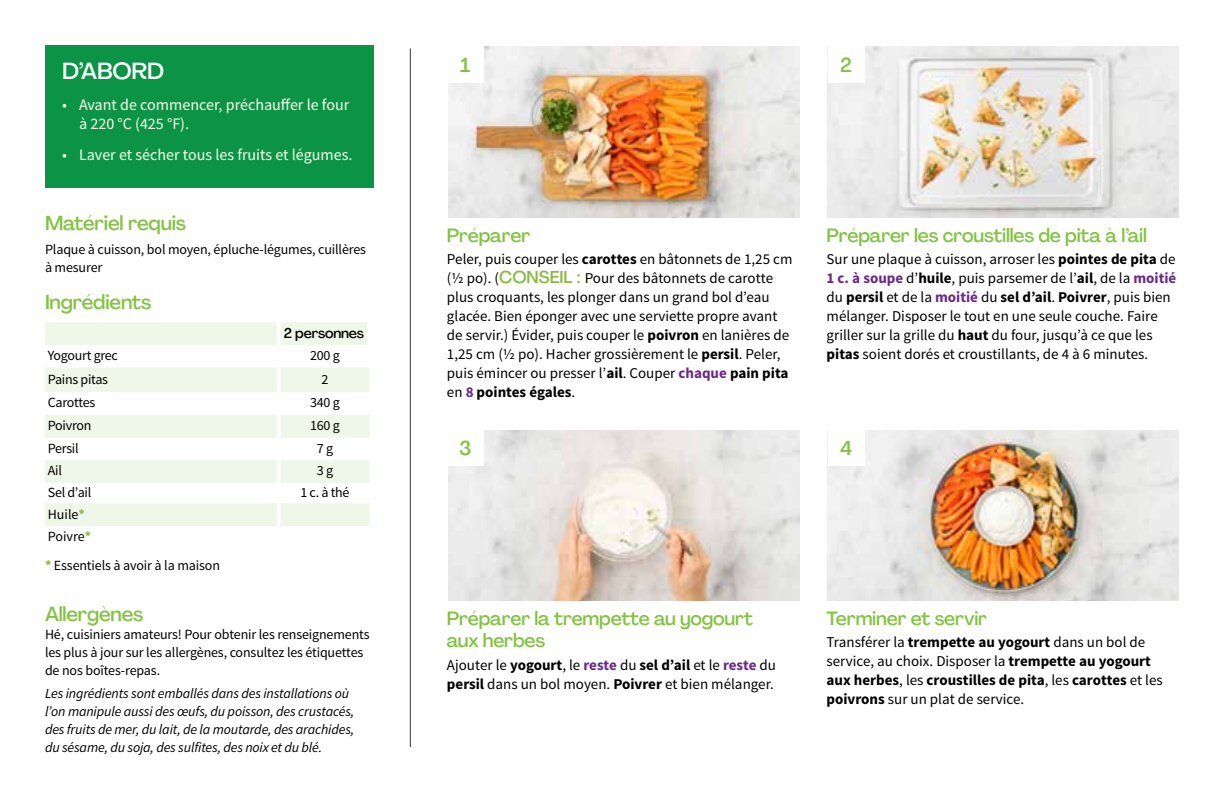
<style>
.page{position:relative;width:1224px;height:792px;background:#fff}
.page>*{position:absolute;margin:0;border:0;box-sizing:border-box;transform-origin:0 0}
.t1{font:500 23px "Agrandir";letter-spacing:-.01em;color:#fff}
.t2{font:500 20px "Agrandir";letter-spacing:-.01em;color:#82c341}
.t3{font:500 19px/22.4px "Agrandir";letter-spacing:-.01em;color:#82c341}
.t4{font:16px/19.2px "Source Sans Pro";color:#fffdec}
.t5{font:15px/19px "Source Sans Pro";color:#000}
.t6{font:14px/18px "Source Sans Pro";letter-spacing:-.01em;color:#000}
.t7{font:italic 14px/18px "Source Sans Pro";letter-spacing:-.01em;color:#000}
.t8{font:500 14px "Agrandir";letter-spacing:-.01em;color:#000}
.s1{font-weight:700;color:#8cba42}
.s2{font-weight:700}
.s3{font-family:"Agrandir";font-weight:500;font-size:17px;color:#8cba42}
.s4{font-weight:700;color:#6c2888}
</style>
<div class="page">
<hr style="left:410px;top:48px;width:1px;height:699px;background:#383839">
<svg style="left:45px;top:322px;width:324px;height:204px;fill:#eff7e8"></svg>
<hr style="left:277px;top:322px;width:4px;height:23px;background:#fff">
<hr style="left:367px;top:322px;width:4px;height:23px;background:#fff">
<hr style="left:277px;top:345px;width:4px;height:23px;background:#fff">
<hr style="left:277px;top:368px;width:4px;height:24px;background:#fff">
<hr style="left:277px;top:392px;width:4px;height:23px;background:#fff">
<hr style="left:277px;top:415px;width:4px;height:22px;background:#fff">
<hr style="left:277px;top:437px;width:4px;height:23px;background:#fff">
<hr style="left:277px;top:460px;width:4px;height:23px;background:#fff">
<hr style="left:277px;top:483px;width:4px;height:20px;background:#fff">
<hr style="left:277px;top:503px;width:4px;height:23px;background:#fff">
<img style="left:448px;top:47px;width:351px;height:170px">
<img style="left:448px;top:430px;width:351px;height:171px">
<img style="left:828px;top:47px;width:351px;height:170px">
<img style="left:828px;top:430px;width:351px;height:171px">
<div style="left:447px;top:47px;width:37px;height:36px;background:#fff"></div>
<div style="left:447px;top:429px;width:37px;height:37px;background:#fff"></div>
<div style="left:828px;top:47px;width:36px;height:36px;background:#fff"></div>
<div style="left:828px;top:429px;width:36px;height:37px;background:#fff"></div>
<div style="left:45px;top:45px;width:329px;height:143px;background:#0b9446"></div>
<h1 class="t1" style="left:62px;top:57px;width:104px">D’ABORD</h1>
<p class="t4" style="left:79px;top:95px;width:272px;text-indent:-17px">• Avant de commencer, préchauffer le four à 220 °C (425 °F).</p>
<p class="t4" style="left:62px;top:145px;width:292px">• Laver et sécher tous les fruits et légumes.</p>
<h2 class="t2" style="left:45px;top:211px;width:143px">Matériel requis</h2>
<p class="t6" style="left:45px;top:240px;width:323px">Plaque à cuisson, bol moyen, épluche-légumes, cuillères à mesurer</p>
<h2 class="t2" style="left:45px;top:289px;width:108px">Ingrédients</h2>
<p class="t8" style="left:284px;top:324px;width:82px">2 personnes</p>
<p class="t6" style="left:48px;top:347px;width:72px">Yogourt grec</p>
<p class="t6" style="left:310px;top:347px;width:31px">200 g</p>
<p class="t6" style="left:48px;top:370px;width:62px">Pains pitas</p>
<p class="t6" style="left:322px;top:370px;width:8px">2</p>
<p class="t6" style="left:48px;top:394px;width:49px">Carottes</p>
<p class="t6" style="left:310px;top:394px;width:31px">340 g</p>
<p class="t6" style="left:48px;top:417px;width:45px">Poivron</p>
<p class="t6" style="left:310px;top:417px;width:31px">160 g</p>
<p class="t6" style="left:48px;top:439px;width:32px">Persil</p>
<p class="t6" style="left:317px;top:439px;width:18px">7 g</p>
<p class="t6" style="left:48px;top:462px;width:16px">Ail</p>
<p class="t6" style="left:317px;top:462px;width:18px">3 g</p>
<p class="t6" style="left:48px;top:484px;width:45px">Sel d’ail</p>
<p class="t6" style="left:300px;top:484px;width:51px">1 c. à thé</p>
<p class="t6" style="left:48px;top:503px;width:45px;line-height:22.6px">Huile<span class="s1">*<br></span>Poivre<span class="s1">*</span></p>
<p class="t6" style="left:45px;top:556px;width:176px"><span class="s1">*</span> Essentiels à avoir à la maison</p>
<h2 class="t2" style="left:45px;top:602px;width:100px">Allergènes</h2>
<p class="t6" style="left:45px;top:626px;width:326px">Hé, cuisiniers amateurs! Pour obtenir les renseignements les plus à jour sur les allergènes, consultez les étiquettes de nos boîtes-repas.</p>
<p class="t7" style="left:45px;top:685px;width:311px">Les ingrédients sont emballés dans des installations où l’on manipule aussi des œufs, du poisson, des crustacés, des fruits de mer, du lait, de la moutarde, des arachides, du sésame, du soja, des sulfites, des noix et du blé.</p>
<h2 class="t2" style="left:460px;top:53px;width:12px">1</h2>
<h2 class="t2" style="left:840px;top:53px;width:13px">2</h2>
<p class="t3" style="left:447px;top:224px;width:85px">Préparer</p>
<p class="t5" style="left:447px;top:250px;width:347px">Peler, puis couper les <span class="s2">carottes</span> en bâtonnets de 1,25 cm (½ po). (<span class="s3">CONSEIL :</span> Pour des bâtonnets de carotte plus croquants, les plonger dans un grand bol d’eau glacée. Bien éponger avec une serviette propre avant de servir.) Évider, puis couper le <span class="s2">poivron</span> en lanières de 1,25 cm (½ po). Hacher grossièrement le <span class="s2">persil</span>. Peler, puis émincer ou presser l’<span class="s2">ail</span>. Couper <span class="s4">chaque</span> <span class="s2">pain pita </span>en <span class="s4">8</span> <span class="s2">pointes égales</span>.</p>
<h2 class="t2" style="left:459px;top:436px;width:14px">3</h2>
<p class="t3" style="left:827px;top:224px;width:322px">Préparer les croustilles de pita à l’ail</p>
<p class="t5" style="left:827px;top:250px;width:351px">Sur une plaque à cuisson, arroser les <span class="s2">pointes de pita</span> de <span class="s4">1 c. à soupe</span> d’<span class="s2">huile</span>, puis parsemer de l’<span class="s2">ail</span>, de la <span class="s4">moitié </span>du <span class="s2">persil</span> et de la <span class="s4">moitié</span> du <span class="s2">sel d’ail</span>. <span class="s2">Poivrer</span>, puis bien mélanger. Disposer le tout en une seule couche. Faire griller sur la grille du <span class="s2">haut</span> du four, jusqu’à ce que les <span class="s2">pitas</span> soient dorés et croustillants, de 4 à 6 minutes.</p>
<h2 class="t2" style="left:840px;top:436px;width:14px">4</h2>
<p class="t3" style="left:447px;top:607px;width:308px">Préparer la trempette au yogourt aux herbes</p>
<p class="t5" style="left:447px;top:655px;width:331px">Ajouter le <span class="s2">yogourt</span>, le <span class="s4">reste</span> du <span class="s2">sel d’ail</span> et le <span class="s4">reste</span> du <span class="s2">persil</span> dans un bol moyen. <span class="s2">Poivrer</span> et bien mélanger.</p>
<p class="t3" style="left:827px;top:607px;width:162px">Terminer et servir</p>
<p class="t5" style="left:827px;top:633px;width:338px">Transférer la <span class="s2">trempette au yogourt</span> dans un bol de service, au choix. Disposer la <span class="s2">trempette au yogourt aux herbes</span>, les <span class="s2">croustilles de pita</span>, les <span class="s2">carottes</span> et les <span class="s2">poivrons</span> sur un plat de service.</p>
</div>
